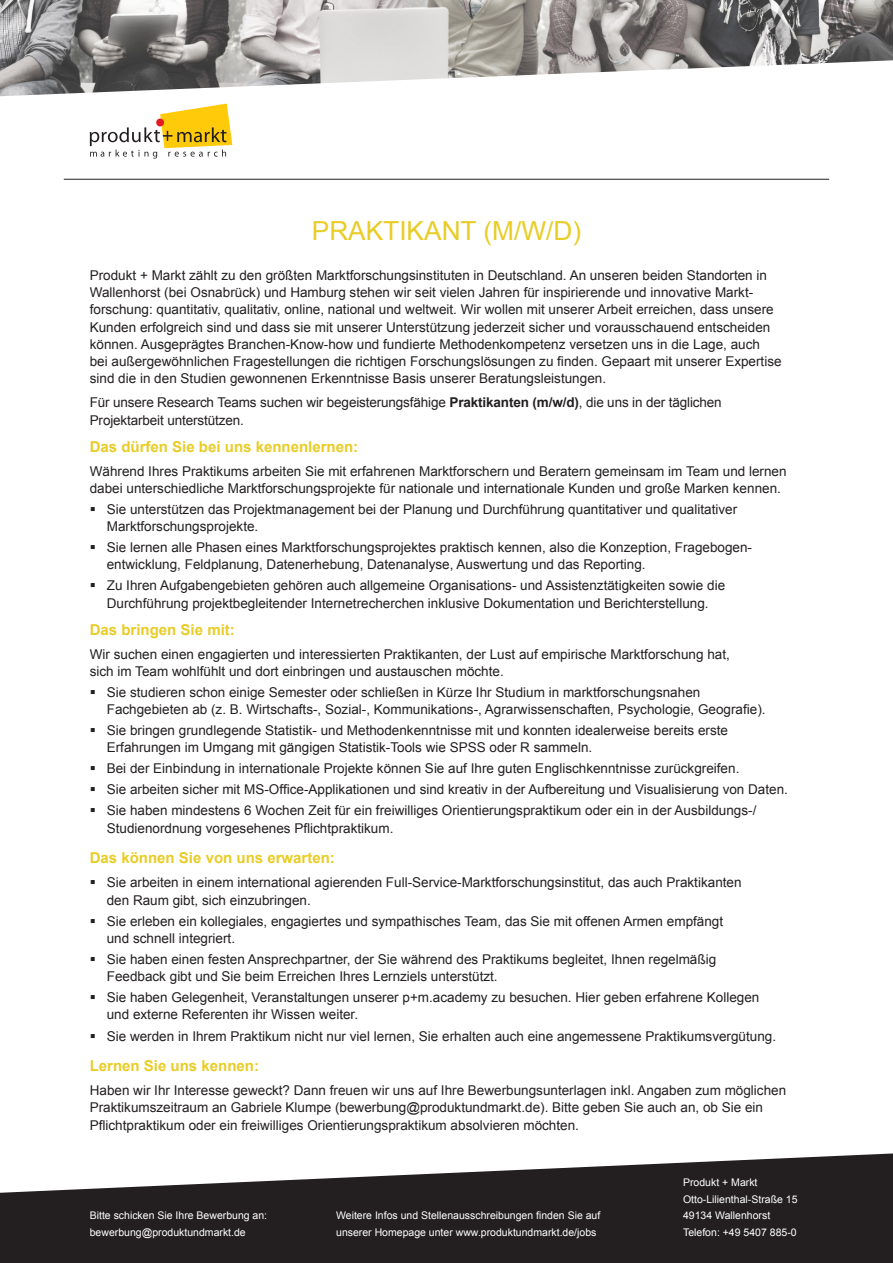
<style>
.page{position:relative;width:893px;height:1263px;background:#fff}
.page>*{position:absolute;margin:0;border:0;box-sizing:border-box;transform-origin:0 0}
.t1{font:26.25px "Arial";color:#e9cc25}
.t2{font:700 15px "Arial";color:#e9cc25}
.t3{font:13.5px/17.2px "Arial";color:#231f20}
.t4{font:10.5px/16.5px "Arial";color:#fff}
.s1{font-weight:700}
</style>
<div class="page">
<svg style="left:0;top:1153px;width:893px;height:110px;fill:#231f20"></svg>
<svg style="left:90px;top:104px;width:142px;height:55px"></svg>
<img style="left:0;top:0;width:893px;height:96px">
<hr style="left:64px;top:179px;width:765px;height:1px;background:#231f20">
<h1 class="t1" style="left:312px;top:213px;width:271px">PRAKTIKANT (M/W/D)</h1>
<p class="t3" style="left:90px;top:267px;width:693px">Produkt + Markt zählt zu den größten Marktforschungsinstituten in Deutschland. An unseren beiden Standorten in Wallenhorst (bei Osnabrück) und Hamburg stehen wir seit vielen Jahren für inspirierende und innovative Markt&shy;forschung: quantitativ, qualitativ, online, national und weltweit. Wir wollen mit unserer Arbeit erreichen, dass unsere Kunden erfolgreich sind und dass sie mit unserer Unterstützung jederzeit sicher und vorausschauend entscheiden können. Ausgeprägtes Branchen-Know-how und fundierte Methodenkompetenz versetzen uns in die Lage, auch<br>bei außergewöhnlichen Fragestellungen die richtigen Forschungslösungen zu finden. Gepaart mit unserer Expertise sind die in den Studien gewonnenen Erkenntnisse Basis unserer Beratungsleistungen.</p>
<p class="t3" style="left:90px;top:394px;width:633px">Für unsere Research Teams suchen wir begeisterungsfähige <span class="s1">Praktikanten (m/w/d)</span>, die uns in der täglichen<br>Projektarbeit unterstützen.</p>
<p class="t2" style="left:90px;top:436px;width:270px">Das dürfen Sie bei uns kennenlernen:</p>
<p class="t3" style="left:90px;top:462px;width:698px">Während Ihres Praktikums arbeiten Sie mit erfahrenen Marktforschern und Beratern gemeinsam im Team und lernen dabei unterschiedliche Marktforschungsprojekte für nationale und internationale Kunden und große Marken kennen.</p>
<p class="t3" style="left:107px;top:501px;width:632px">Sie unterstützen das Projektmanagement bei der Planung und Durchführung quantitativer und qualitativer<br>Marktforschungsprojekte.</p>
<p class="t3" style="left:107px;top:539px;width:647px">Sie lernen alle Phasen eines Marktforschungsprojektes praktisch kennen, also die Konzeption, Fragebogen&shy;entwicklung, Feldplanung, Datenerhebung, Datenanalyse, Auswertung und das Reporting.</p>
<p class="t3" style="left:107px;top:577px;width:620px">Zu Ihren Aufgabengebieten gehören auch allgemeine Organisations- und Assistenztätigkeiten sowie die<br>Durchführung projektbegleitender Internetrecherchen inklusive Dokumentation und Berichterstellung.</p>
<p class="t2" style="left:90px;top:619px;width:147px">Das bringen Sie mit:</p>
<p class="t3" style="left:90px;top:645px;width:642px">Wir suchen einen engagierten und interessierten Praktikanten, der Lust auf empirische Marktforschung hat, sich im Team wohlfühlt und dort einbringen und austauschen möchte.</p>
<p class="t3" style="left:107px;top:684px;width:660px">Sie studieren schon einige Semester oder schließen in Kürze Ihr Studium in marktforschungsnahen<br>Fachgebieten ab (z. B. Wirtschafts-, Sozial-, Kommunikations-, Agrarwissenschaften, Psychologie, Geografie).</p>
<p class="t3" style="left:107px;top:722px;width:623px">Sie bringen grundlegende Statistik- und Methodenkenntnisse mit und konnten idealerweise bereits erste<br>Erfahrungen im Umgang mit gängigen Statistik-Tools wie SPSS oder R sammeln.</p>
<p class="t3" style="left:107px;top:758px;width:683px;line-height:21px">Bei der Einbindung in internationale Projekte können Sie auf Ihre guten Englischkenntnisse zurückgreifen.<br>Sie arbeiten sicher mit MS-Office-Applikationen und sind kreativ in der Aufbereitung und Visualisierung von Daten.<br>Sie haben mindestens 6 Wochen Zeit für ein freiwilliges Orientierungspraktikum oder ein in der Ausbildungs-/</p>
<p class="t3" style="left:107px;top:819px;width:288px">Studienordnung vorgesehenes Pflichtpraktikum.</p>
<p class="t2" style="left:90px;top:848px;width:247px">Das können Sie von uns erwarten:</p>
<p class="t3" style="left:107px;top:874px;width:636px">Sie arbeiten in einem international agierenden Full-Service-Marktforschungsinstitut, das auch Praktikanten den Raum gibt, sich einzubringen.</p>
<p class="t3" style="left:107px;top:912px;width:618px">Sie erleben ein kollegiales, engagiertes und sympathisches Team, das Sie mit offenen Armen empfängt und schnell integriert.</p>
<p class="t3" style="left:107px;top:951px;width:611px">Sie haben einen festen Ansprechpartner, der Sie während des Praktikums begleitet, Ihnen regelmäßig<br>Feedback gibt und Sie beim Erreichen Ihres Lernziels unterstützt.</p>
<p class="t3" style="left:107px;top:989px;width:654px">Sie haben Gelegenheit, Veranstaltungen unserer p+m.academy zu besuchen. Hier geben erfahrene Kollegen und externe Referenten ihr Wissen weiter.</p>
<p class="t3" style="left:107px;top:1027px;width:671px">Sie werden in Ihrem Praktikum nicht nur viel lernen, Sie erhalten auch eine angemessene Praktikumsvergütung.</p>
<p class="t2" style="left:90px;top:1056px;width:171px">Lernen Sie uns kennen:</p>
<p class="t3" style="left:90px;top:1082px;width:698px">Haben wir Ihr Interesse geweckt? Dann freuen wir uns auf Ihre Bewerbungsunterlagen inkl. Angaben zum möglichen<br>Praktikumszeitraum an Gabriele Klumpe (bewerbung@produktundmarkt.de). Bitte geben Sie auch an, ob Sie ein<br>Pflichtpraktikum oder ein freiwilliges Orientierungspraktikum absolvieren möchten.</p>
<p class="t4" style="left:90px;top:1207px;width:179px">Bitte schicken Sie Ihre Bewerbung an: bewerbung@produktundmarkt.de</p>
<p class="t4" style="left:336px;top:1207px;width:266px">Weitere Infos und Stellenausschreibungen finden Sie auf unserer Homepage unter www.produktundmarkt.de/jobs</p>
<p class="t4" style="left:683px;top:1174px;width:116px">Produkt + Markt<br>Otto-Lilienthal-Straße 15<br>49134 Wallenhorst<br>Telefon: +49 5407 885-0</p>
</div>
